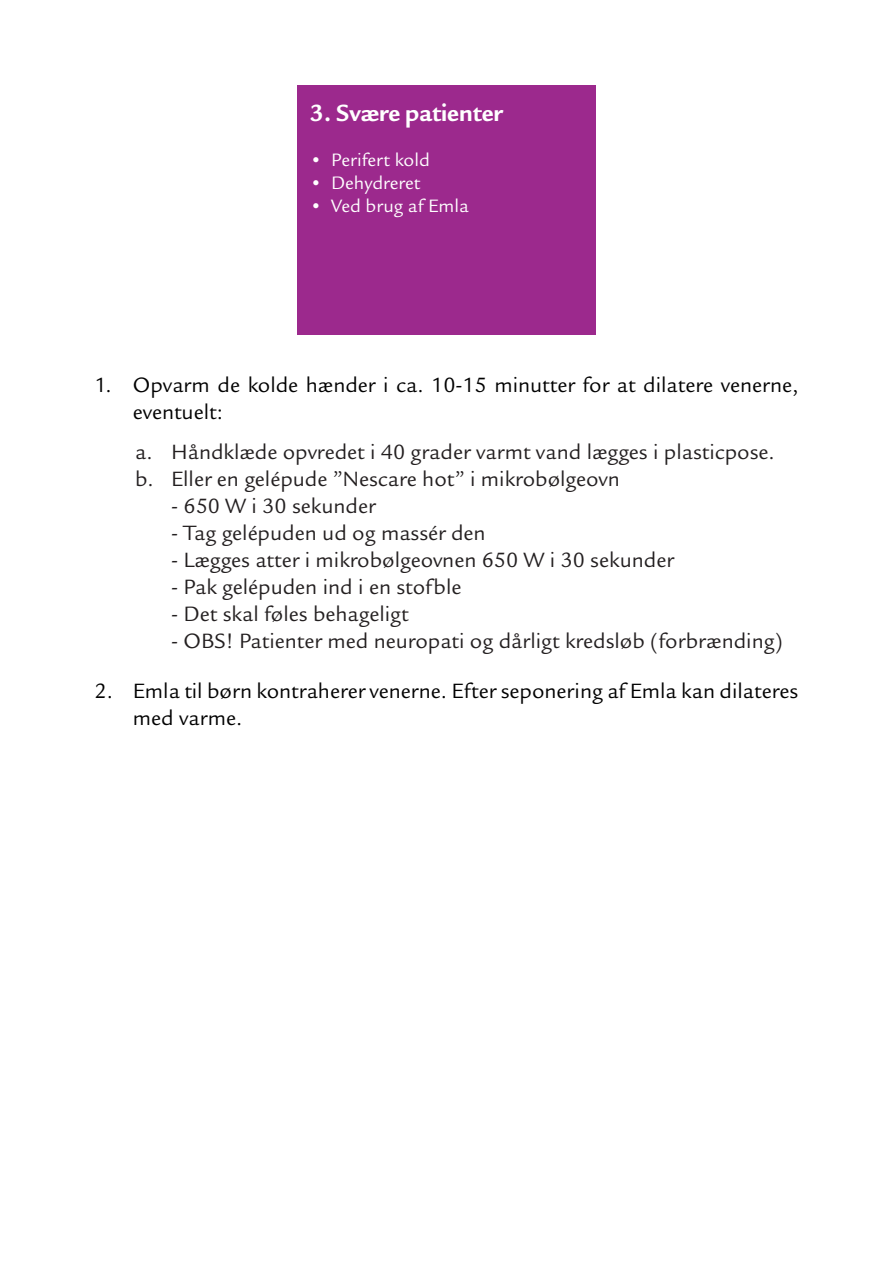
<style>
.page{position:relative;width:893px;height:1263px;background:#fff}
.page>*{position:absolute;margin:0;border:0;box-sizing:border-box;transform-origin:0 0}
.Overskrift_-_boks{font:700 25.5px "Legacy Sans ITC Std";color:#fff}
.Brødtekst_kopi{font:22.5px "Legacy Sans ITC Std";color:#231f20}
.t1{font:22.5px/27px "Legacy Sans ITC Std";color:#000}
.t2{font:19.5px "Legacy Sans ITC Std";color:#fff}
</style>
<div class="page">
<div style="left:297px;top:86px;width:299px;height:249px;background:#9c298d"></div>
<p class="Overskrift_-_boks" style="left:310px;top:98px;width:195px">3. Svære patienter</p>
<p class="t2" style="left:310px;top:148px;width:121px">• Perifert kold</p>
<p class="t2" style="left:310px;top:172px;width:112px">• Dehydreret</p>
<p class="t2" style="left:310px;top:195px;width:160px">• Ved brug af Emla</p>
<p class="t1" style="left:133px;top:372px;width:667px;text-indent:-38px">1. Opvarm de kolde hænder i ca. 10-15 minutter for at dilatere venerne, eventuelt:</p>
<p class="Brødtekst_kopi" style="left:135px;top:439px;width:641px">a. Håndklæde opvredet i 40 grader varmt vand lægges i plasticpose.</p>
<p class="Brødtekst_kopi" style="left:135px;top:466px;width:486px">b. Eller en gelépude ”Nescare hot” i mikrobølgeovn</p>
<p class="Brødtekst_kopi" style="left:171px;top:493px;width:206px">- 650 W i 30 sekunder</p>
<p class="Brødtekst_kopi" style="left:171px;top:520px;width:316px">- Tag gelépuden ud og massér den</p>
<p class="Brødtekst_kopi" style="left:171px;top:547px;width:504px">- Lægges atter i mikrobølgeovnen 650 W i 30 sekunder</p>
<p class="Brødtekst_kopi" style="left:171px;top:574px;width:292px">- Pak gelépuden ind i en stofble</p>
<p class="Brødtekst_kopi" style="left:171px;top:601px;width:239px">- Det skal føles behageligt</p>
<p class="Brødtekst_kopi" style="left:171px;top:628px;width:613px">- OBS! Patienter med neuropati og dårligt kredsløb (forbrænding)</p>
<p class="t1" style="left:133px;top:678px;width:667px;text-indent:-38px">2. Emla til børn kontraherer venerne. Efter seponering af Emla kan dilateres med varme.</p>
</div>
